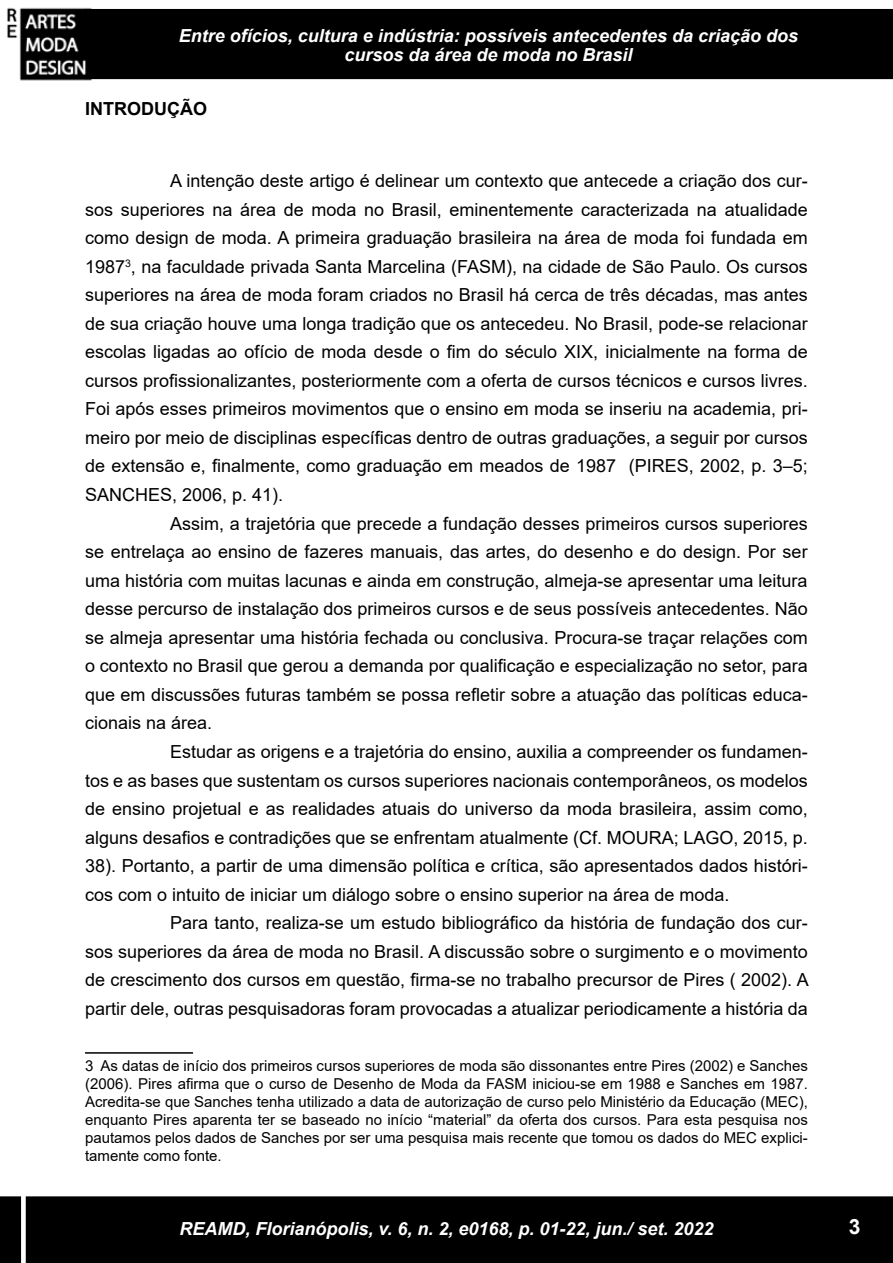
<style>
.page{position:relative;width:893px;height:1263px;background:#fff}
.page>*{position:absolute;margin:0;border:0;box-sizing:border-box;transform-origin:0 0}
.t1{font:700 21px "Arial";color:#fff}
.t2{font:18px "Arial";color:#000}
.t3{font:italic 700 18px/18.6px "Arial";color:#fff;text-align:center}
.t4{font:700 18px "Arial";color:#000}
.t5{font:15px/18px "Arial";color:#000;text-align:justify}
</style>
<div class="page">
<div style="left:85px;top:10px;width:807px;height:68px;background:#000"></div>
<div style="left:84px;top:9px;width:809px;height:70px;border:2px solid #000"></div>
<img style="left:7px;top:7px;width:93px;height:74px">
<div style="left:1px;top:1197px;width:891px;height:65px;background:#000"></div>
<div style="left:0;top:1196px;width:893px;height:67px;border:2px solid #000"></div>
<div style="left:21px;top:1186px;width:5px;height:77px;background:#fff"></div>
<hr style="left:85px;top:1052px;width:108px;height:2px;background:#000">
<p class="t3" style="left:179px;top:27px;width:621px">Entre ofícios, cultura e indústria: possíveis antecedentes da criação dos cursos da área de moda no Brasil</p>
<p class="t4" style="left:85px;top:96px;width:123px">INTRODUÇÃO</p>
<p class="t2" style="left:170px;top:169px;width:639px">A intenção deste artigo é delinear um contexto que antecede a criação dos cur-</p>
<p class="t2" style="left:85px;top:197px;width:724px">sos superiores na área de moda no Brasil, eminentemente caracterizada na atualidade</p>
<p class="t2" style="left:85px;top:226px;width:724px">como design de moda. A primeira graduação brasileira na área de moda foi fundada em</p>
<p class="t2" style="left:85px;top:254px;width:724px">1987<sup>3</sup>, na faculdade privada Santa Marcelina (FASM), na cidade de São Paulo. Os cursos</p>
<p class="t2" style="left:85px;top:283px;width:724px">superiores na área de moda foram criados no Brasil há cerca de três décadas, mas antes</p>
<p class="t2" style="left:85px;top:311px;width:724px">de sua criação houve uma longa tradição que os antecedeu. No Brasil, pode-se relacionar</p>
<p class="t2" style="left:85px;top:340px;width:724px">escolas ligadas ao ofício de moda desde o fim do século XIX, inicialmente na forma de</p>
<p class="t2" style="left:85px;top:368px;width:724px">cursos profissionalizantes, posteriormente com a oferta de cursos técnicos e cursos livres.</p>
<p class="t2" style="left:85px;top:397px;width:724px">Foi após esses primeiros movimentos que o ensino em moda se inseriu na academia, pri-</p>
<p class="t2" style="left:85px;top:425px;width:724px">meiro por meio de disciplinas específicas dentro de outras graduações, a seguir por cursos</p>
<p class="t2" style="left:85px;top:454px;width:724px">de extensão e, finalmente, como graduação em meados de 1987 (PIRES, 2002, p. 3–5;</p>
<p class="t2" style="left:85px;top:482px;width:200px">SANCHES, 2006, p. 41).</p>
<p class="t2" style="left:170px;top:511px;width:639px">Assim, a trajetória que precede a fundação desses primeiros cursos superiores</p>
<p class="t2" style="left:85px;top:539px;width:724px">se entrelaça ao ensino de fazeres manuais, das artes, do desenho e do design. Por ser</p>
<p class="t2" style="left:85px;top:568px;width:724px">uma história com muitas lacunas e ainda em construção, almeja-se apresentar uma leitura</p>
<p class="t2" style="left:85px;top:596px;width:724px">desse percurso de instalação dos primeiros cursos e de seus possíveis antecedentes. Não</p>
<p class="t2" style="left:85px;top:625px;width:724px">se almeja apresentar uma história fechada ou conclusiva. Procura-se traçar relações com</p>
<p class="t2" style="left:85px;top:653px;width:724px">o contexto no Brasil que gerou a demanda por qualificação e especialização no setor, para</p>
<p class="t2" style="left:85px;top:682px;width:724px">que em discussões futuras também se possa refletir sobre a atuação das políticas educa-</p>
<p class="t2" style="left:85px;top:710px;width:129px">cionais na área.</p>
<p class="t2" style="left:170px;top:739px;width:639px">Estudar as origens e a trajetória do ensino, auxilia a compreender os fundamen-</p>
<p class="t2" style="left:85px;top:768px;width:724px">tos e as bases que sustentam os cursos superiores nacionais contemporâneos, os modelos</p>
<p class="t2" style="left:85px;top:796px;width:724px">de ensino projetual e as realidades atuais do universo da moda brasileira, assim como,</p>
<p class="t2" style="left:85px;top:825px;width:724px">alguns desafios e contradições que se enfrentam atualmente (Cf. MOURA; LAGO, 2015, p.</p>
<p class="t2" style="left:85px;top:853px;width:724px">38). Portanto, a partir de uma dimensão política e crítica, são apresentados dados históri-</p>
<p class="t2" style="left:85px;top:882px;width:646px">cos com o intuito de iniciar um diálogo sobre o ensino superior na área de moda.</p>
<p class="t2" style="left:170px;top:911px;width:639px">Para tanto, realiza-se um estudo bibliográfico da história de fundação dos cur-</p>
<p class="t2" style="left:85px;top:939px;width:724px">sos superiores da área de moda no Brasil. A discussão sobre o surgimento e o movimento</p>
<p class="t2" style="left:85px;top:968px;width:725px">de crescimento dos cursos em questão, firma-se no trabalho precursor de Pires ( 2002). A</p>
<p class="t2" style="left:85px;top:996px;width:724px">partir dele, outras pesquisadoras foram provocadas a atualizar periodicamente a história da</p>
<p class="t5" style="left:85px;top:1056px;width:724px">3 As datas de início dos primeiros cursos superiores de moda são dissonantes entre Pires (2002) e Sanches (2006). Pires afirma que o curso de Desenho de Moda da FASM iniciou-se em 1988 e Sanches em 1987.<br>Acredita-se que Sanches tenha utilizado a data de autorização de curso pelo Ministério da Educação (MEC), enquanto Pires aparenta ter se baseado no início “material” da oferta dos cursos. Para esta pesquisa nos pautamos pelos dados de Sanches por ser uma pesquisa mais recente que tomou os dados do MEC explici&shy;tamente como fonte.</p>
<p class="t3" style="left:179px;top:1220px;width:536px">REAMD, Florianópolis, v. 6, n. 2, e0168, p. 01-22, jun./ set. 2022</p>
<p class="t1" style="left:849px;top:1211px;width:13px">3</p>
</div>
